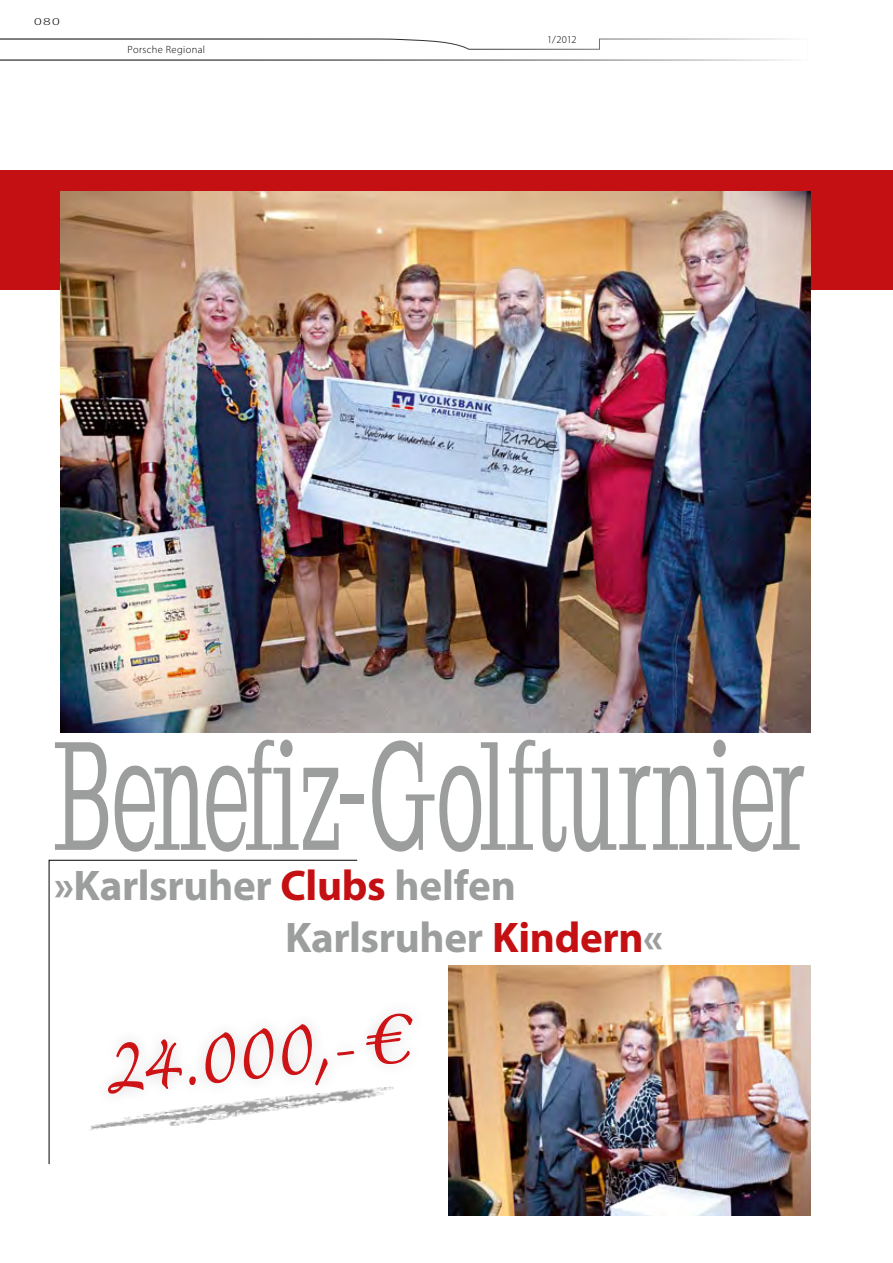
<style>
.page{position:relative;width:893px;height:1263px;background:#fff}
.page>*{position:absolute;margin:0;border:0;box-sizing:border-box;transform-origin:0 0}
.t1{font:700 145.8px "Napoleodoni";letter-spacing:-.015em;color:#9c9d9d;scale:.71 1}
.t2{font:700 43.05px/51.6px "Myriad Pro";letter-spacing:-.01em;color:#9c9d9d}
.t3{font:300 10.5px "Myriad Pro";letter-spacing:.035em;color:#000}
.t4{font:300 10.5px "Myriad Pro";letter-spacing:.035em;color:#000;scale:1.5 1}
.s1{color:#c41012}
</style>
<div class="page">
<div style="left:0;top:170px;width:893px;height:119px;background:#c41012"></div>
<img style="left:60px;top:191px;width:750px;height:542px">
<img style="left:449px;top:965px;width:361px;height:250px">
<svg style="left:49px;top:860px;width:309px;height:304px"></svg>
<div style="left:95px;top:1000px;width:331px;height:107px;background:#fff"></div>
<svg style="left:93px;top:1011px;width:320px;height:75px"></svg>
<img style="left:87px;top:1086px;width:307px;height:45px">
<svg style="left:0;top:39px;width:789px;height:21px"></svg>
<p class="t4" style="left:34px;top:15px;width:19px">080</p>
<p class="t3" style="left:128px;top:44px;width:79px">Porsche Regional</p>
<p class="t3" style="left:547px;top:33px;width:31px">1/2012</p>
<h1 class="t1" style="left:54px;top:713px;width:1061px">Benefiz-Golfturnier</h1>
<p class="t2" style="left:285px;top:858px;width:380px;text-indent:-231px">»Karlsruher <span class="s1">Clubs</span> helfen<br>Karlsruher <span class="s1">Kindern</span>«</p>
</div>
